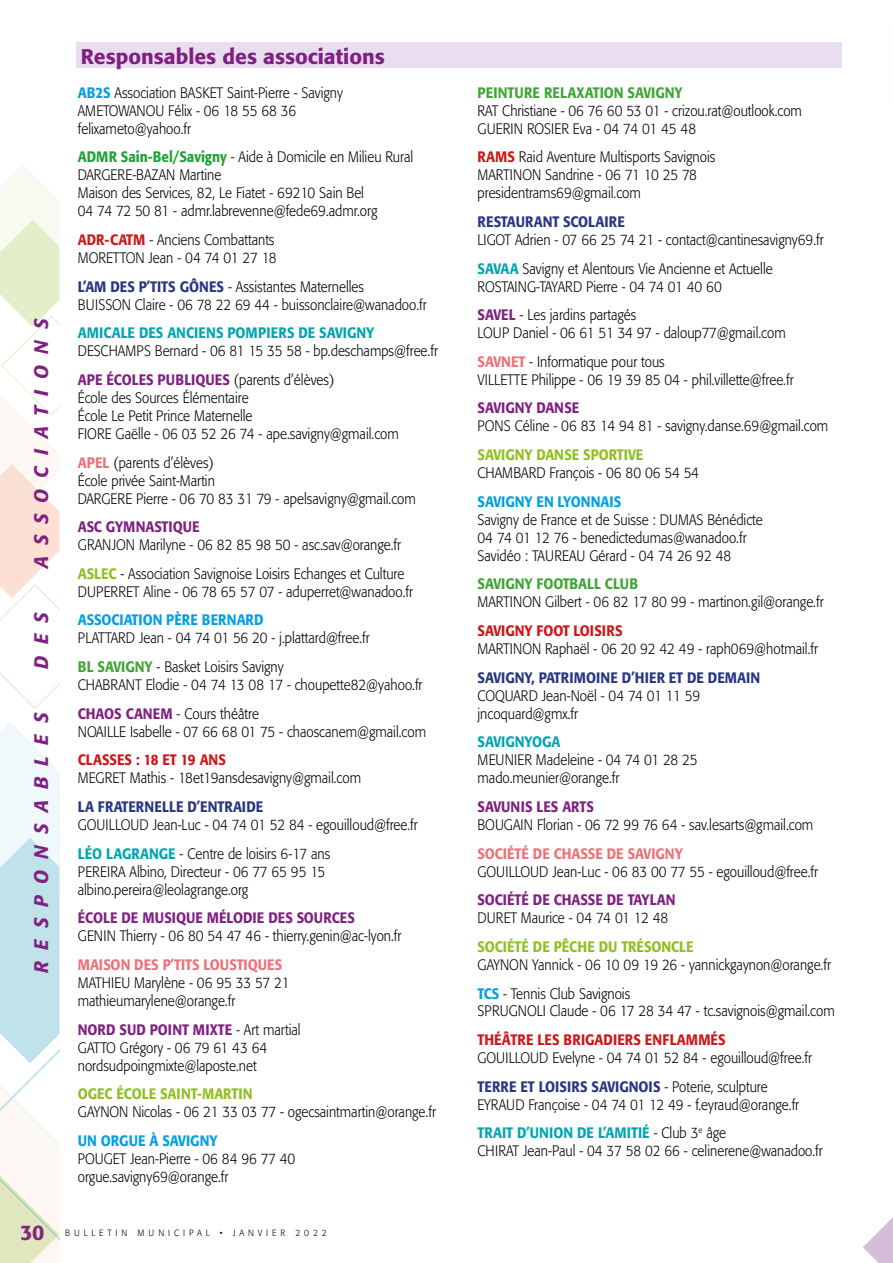
<style>
.page{position:relative;width:893px;height:1263px;background:#fff}
.page>*{position:absolute;margin:0;border:0;box-sizing:border-box;transform-origin:0 0}
.t1{font:500 21px "Formata";color:#7f2082}
.t2{font:italic 500 19.5px "Formata";letter-spacing:.6em;color:#7f2082;scale:.95 1}
.t3{font:300 15px/18px "Formata";color:#000;scale:.89 1}
.t4{font:500 15px "Formata";color:#7f2082;scale:.89 1}
.t5{font:500 15px "Formata";color:#283583;scale:.89 1}
.t6{font:500 15px "Formata";color:#90bf21;scale:.89 1}
.t7{font:500 15px "Formata";color:#cd1719;scale:.89 1}
.t8{font:500 15px "Formata";color:#009fe3;scale:.89 1}
.t9{font:500 15px "Formata";color:#ee7177;scale:.89 1}
.t10{font:500 15px "Formata";color:#00a5b1;scale:.89 1}
.t11{font:500 15px "Formata";color:#3fa535;scale:.89 1}
.t12{font:300 9px "Formata";letter-spacing:.45em;color:#000;scale:.95 1}
.s1{font-weight:500;color:#009fe3}
.s2{font-weight:500;color:#1fa138}
.s3{font-weight:500;color:#cd1719}
.s4{font-weight:500;color:#283583}
.s5{font-weight:500;color:#7f2082}
.s6{font-weight:500;color:#ee7177}
.s7{font-weight:500;color:#90bf21}
.s8{font-weight:500;color:#3fa535}
.s9{font-weight:500;color:#00a5b1}
</style>
<div class="page">
<svg style="left:0;top:165px;width:60px;height:544px"></svg>
<svg style="left:0;top:722px;width:60px;height:541px"></svg>
<div style="left:77px;top:43px;width:765px;height:25px;background:#e9deef"></div>
<svg style="left:863px;top:1217px;width:30px;height:46px"></svg>
<h2 class="t2" style="left:29px;top:568px;width:265px;rotate:-90deg">ASSOCIATIONS</h2>
<h2 class="t2" style="left:29px;top:669px;width:61px;rotate:-90deg">DES</h2>
<h2 class="t2" style="left:29px;top:973px;width:275px;rotate:-90deg">RESPONSABLES</h2>
<h1 class="t1" style="left:81px;top:43px;width:305px">Responsables des associations</h1>
<p class="t3" style="left:78px;top:84px;width:299px"><span class="s1">AB2S</span> Association BASKET Saint-Pierre - Savigny<br>AMETOWANOU Félix - 06 18 55 68 36 felixameto@yahoo.fr</p>
<p class="t3" style="left:78px;top:148px;width:378px"><span class="s2">ADMR Sain-Bel/Savigny</span> - Aide à Domicile en Milieu Rural DARGERE-BAZAN Martine<br>Maison des Services, 82, Le Fiatet - 69210 Sain Bel<br>04 74 72 50 81 - admr.labrevenne@fede69.admr.org</p>
<p class="t3" style="left:78px;top:231px;width:225px"><span class="s3">ADR-CATM</span> - Anciens Combattants<br>MORETTON Jean - 04 74 01 27 18</p>
<p class="t3" style="left:78px;top:277px;width:393px"><span class="s4">L’AM DES P’TITS GÔNES</span> - Assistantes Maternelles<br>BUISSON Claire - 06 78 22 69 44 - buissonclaire@wanadoo.fr</p>
<p class="t10" style="left:78px;top:324px;width:335px">AMICALE DES ANCIENS POMPIERS DE SAVIGNY</p>
<p class="t3" style="left:78px;top:337px;width:406px;line-height:28.7px">DESCHAMPS Bernard - 06 81 15 35 58 - bp.deschamps@free.fr<br><span class="s5">APE ÉCOLES PUBLIQUES</span> (parents d’élèves)</p>
<p class="t3" style="left:78px;top:389px;width:362px">École des Sources Élémentaire<br>École Le Petit Prince Maternelle<br>FIORE Gaëlle - 06 03 52 26 74 - ape.savigny@gmail.com</p>
<p class="t3" style="left:78px;top:453px;width:381px"><span class="s6">APEL</span> (parents d’élèves)<br>École privée Saint-Martin<br>DARGERE Pierre - 06 70 83 31 79 - apelsavigny@gmail.com</p>
<p class="t4" style="left:78px;top:518px;width:138px">ASC GYMNASTIQUE</p>
<p class="t3" style="left:78px;top:531px;width:368px;line-height:28.7px">GRANJON Marilyne - 06 82 85 98 50 - asc.sav@orange.fr<br><span class="s7">ASLEC</span> - Association Savignoise Loisirs Echanges et Culture</p>
<p class="t3" style="left:78px;top:583px;width:378px">DUPERRET Aline - 06 78 65 57 07 - aduperret@wanadoo.fr</p>
<p class="t8" style="left:78px;top:611px;width:210px">ASSOCIATION PÈRE BERNARD</p>
<p class="t3" style="left:78px;top:624px;width:329px;line-height:28.7px">PLATTARD Jean - 04 74 01 56 20 - j.plattard@free.fr<br><span class="s8">BL SAVIGNY</span> - Basket Loisirs Savigny</p>
<p class="t3" style="left:78px;top:671px;width:389px;line-height:28.7px">CHABRANT Elodie - 04 74 13 08 17 - choupette82@yahoo.fr<br><span class="s5">CHAOS CANEM</span> - Cours théâtre</p>
<p class="t3" style="left:78px;top:722px;width:393px">NOAILLE Isabelle - 07 66 68 01 75 - chaoscanem@gmail.com</p>
<p class="t7" style="left:78px;top:751px;width:168px">CLASSES : 18 ET 19 ANS</p>
<p class="t3" style="left:78px;top:769px;width:320px">MEGRET Mathis - 18et19ansdesavigny@gmail.com</p>
<p class="t5" style="left:78px;top:797px;width:210px">LA FRATERNELLE D’ENTRAIDE</p>
<p class="t3" style="left:78px;top:810px;width:384px;line-height:28.7px">GOUILLOUD Jean-Luc - 04 74 01 52 84 - egouilloud@free.fr<br><span class="s9">LÉO LAGRANGE</span> - Centre de loisirs 6-17 ans</p>
<p class="t3" style="left:78px;top:862px;width:280px">PEREIRA Albino, Directeur - 06 77 65 95 15 albino.pereira@leolagrange.org</p>
<p class="t4" style="left:78px;top:909px;width:313px">ÉCOLE DE MUSIQUE MÉLODIE DES SOURCES</p>
<p class="t3" style="left:78px;top:927px;width:365px">GENIN Thierry - 06 80 54 47 46 - thierry.genin@ac-lyon.fr</p>
<p class="t9" style="left:78px;top:955px;width:231px">MAISON DES P’TITS LOUSTIQUES</p>
<p class="t3" style="left:78px;top:974px;width:239px">MATHIEU Marylène - 06 95 33 57 21 mathieumarylene@orange.fr</p>
<p class="t3" style="left:78px;top:1020px;width:252px"><span class="s5">NORD SUD POINT MIXTE</span> - Art martial<br>GATTO Grégory - 06 79 61 43 64 nordsudpoingmixte@laposte.net</p>
<p class="t6" style="left:78px;top:1084px;width:198px">OGEC ÉCOLE SAINT-MARTIN</p>
<p class="t3" style="left:78px;top:1103px;width:404px">GAYNON Nicolas - 06 21 33 03 77 - ogecsaintmartin@orange.fr</p>
<p class="t8" style="left:78px;top:1131px;width:158px">UN ORGUE À SAVIGNY</p>
<p class="t3" style="left:78px;top:1149px;width:246px">POUGET Jean-Pierre - 06 84 96 77 40 orgue.savigny69@orange.fr</p>
<h1 class="t1" style="left:20px;top:1219px;width:26px">30</h1>
<p class="t12" style="left:65px;top:1228px;width:277px">BULLETIN MUNICIPAL • JANVIER 2022</p>
<p class="t11" style="left:477px;top:83px;width:232px">PEINTURE RELAXATION SAVIGNY</p>
<p class="t3" style="left:477px;top:102px;width:366px">RAT Christiane - 06 76 60 53 01 - crizou.rat@outlook.com<br>GUERIN ROSIER Eva - 04 74 01 45 48</p>
<p class="t3" style="left:477px;top:148px;width:269px"><span class="s3">RAMS</span> Raid Aventure Multisports Savignois<br>MARTINON Sandrine - 06 71 10 25 78 presidentrams69@gmail.com</p>
<p class="t5" style="left:477px;top:212px;width:167px">RESTAURANT SCOLAIRE</p>
<p class="t3" style="left:477px;top:225px;width:390px;line-height:28.7px">LIGOT Adrien - 07 66 25 74 21 - contact@cantinesavigny69.fr<br><span class="s9">SAVAA</span> Savigny et Alentours Vie Ancienne et Actuelle</p>
<p class="t3" style="left:477px;top:272px;width:276px;line-height:28.7px">ROSTAING-TAYARD Pierre - 04 74 01 40 60<br><span class="s5">SAVEL</span> - Les jardins partagés</p>
<p class="t3" style="left:477px;top:319px;width:348px;line-height:28.7px">LOUP Daniel - 06 61 51 34 97 - daloup77@gmail.com<br><span class="s6">SAVNET</span> - Informatique pour tous</p>
<p class="t3" style="left:477px;top:371px;width:357px">VILLETTE Philippe - 06 19 39 85 04 - phil.villette@free.fr</p>
<p class="t4" style="left:477px;top:399px;width:116px">SAVIGNY DANSE</p>
<p class="t3" style="left:477px;top:417px;width:396px">PONS Céline - 06 83 14 94 81 - savigny.danse.69@gmail.com</p>
<p class="t6" style="left:477px;top:446px;width:188px">SAVIGNY DANSE SPORTIVE</p>
<p class="t3" style="left:477px;top:464px;width:250px">CHAMBARD François - 06 80 06 54 54</p>
<p class="t8" style="left:477px;top:492px;width:163px">SAVIGNY EN LYONNAIS</p>
<p class="t3" style="left:477px;top:511px;width:322px">Savigny de France et de Suisse : DUMAS Bénédicte<br>04 74 01 12 76 - benedictedumas@wanadoo.fr<br>Savidéo : TAUREAU Gérard - 04 74 26 92 48</p>
<p class="t11" style="left:477px;top:575px;width:182px">SAVIGNY FOOTBALL CLUB</p>
<p class="t3" style="left:477px;top:593px;width:390px">MARTINON Gilbert - 06 82 17 80 99 - martinon.gil@orange.fr</p>
<p class="t7" style="left:477px;top:621px;width:164px">SAVIGNY FOOT LOISIRS</p>
<p class="t3" style="left:477px;top:640px;width:384px">MARTINON Raphaël - 06 20 92 42 49 - raph069@hotmail.fr</p>
<p class="t5" style="left:477px;top:668px;width:319px">SAVIGNY, PATRIMOINE D’HIER ET DE DEMAIN</p>
<p class="t3" style="left:477px;top:686px;width:252px">COQUARD Jean-Noël - 04 74 01 11 59 jncoquard@gmx.fr</p>
<p class="t10" style="left:477px;top:733px;width:95px">SAVIGNYOGA</p>
<p class="t3" style="left:477px;top:751px;width:249px">MEUNIER Madeleine - 04 74 01 28 25 mado.meunier@orange.fr</p>
<p class="t4" style="left:477px;top:797px;width:132px">SAVUNIS LES ARTS</p>
<p class="t3" style="left:477px;top:816px;width:379px">BOUGAIN Florian - 06 72 99 76 64 - sav.lesarts@gmail.com</p>
<p class="t9" style="left:477px;top:844px;width:232px">SOCIÉTÉ DE CHASSE DE SAVIGNY</p>
<p class="t3" style="left:477px;top:862px;width:384px">GOUILLOUD Jean-Luc - 06 83 00 77 55 - egouilloud@free.fr</p>
<p class="t4" style="left:477px;top:891px;width:224px">SOCIÉTÉ DE CHASSE DE TAYLAN</p>
<p class="t3" style="left:477px;top:909px;width:216px">DURET Maurice - 04 74 01 12 48</p>
<p class="t6" style="left:477px;top:937px;width:244px">SOCIÉTÉ DE PÊCHE DU TRÉSONCLE</p>
<p class="t3" style="left:477px;top:950px;width:399px;line-height:28.7px">GAYNON Yannick - 06 10 09 19 26 - yannickgaynon@orange.fr<br><span class="s1">TCS</span> - Tennis Club Savignois</p>
<p class="t3" style="left:477px;top:1002px;width:403px">SPRUGNOLI Claude - 06 17 28 34 47 - tc.savignois@gmail.com</p>
<p class="t7" style="left:477px;top:1030px;width:280px">THÉÂTRE LES BRIGADIERS ENFLAMMÉS</p>
<p class="t3" style="left:477px;top:1044px;width:377px;line-height:28.7px">GOUILLOUD Evelyne - 04 74 01 52 84 - egouilloud@free.fr<br><span class="s4">TERRE ET LOISIRS SAVIGNOIS</span> - Poterie, sculpture</p>
<p class="t3" style="left:477px;top:1090px;width:363px;line-height:28.7px">EYRAUD Françoise - 04 74 01 12 49 - f.eyraud@orange.fr<br><span class="s9">TRAIT D’UNION DE L’AMITIÉ</span> - Club 3<sup>e</sup> âge</p>
<p class="t3" style="left:477px;top:1142px;width:389px">CHIRAT Jean-Paul - 04 37 58 02 66 - celinerene@wanadoo.fr</p>
</div>
